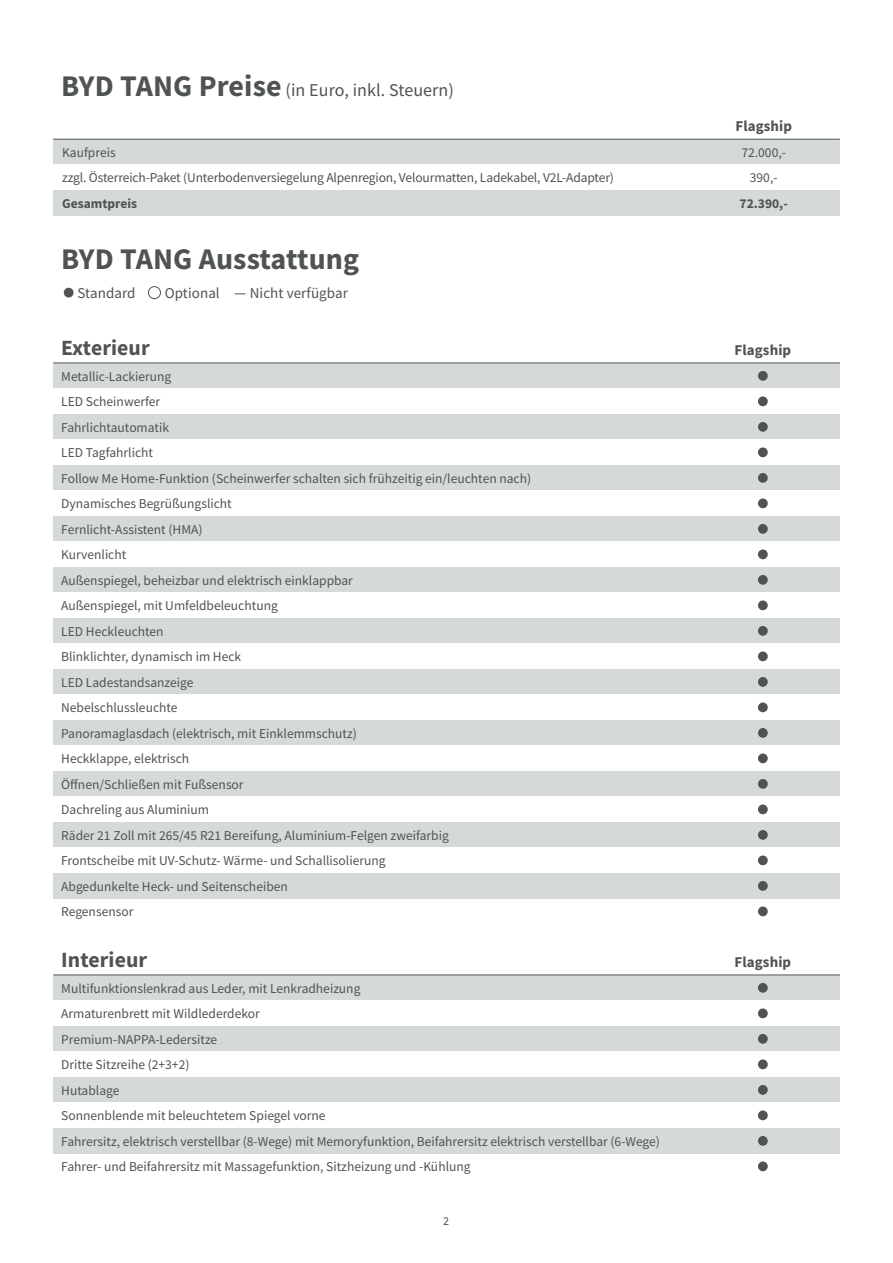
<style>
.page{position:relative;width:893px;height:1263px;background:#fff}
.page>*{position:absolute;margin:0;border:0;box-sizing:border-box;transform-origin:0 0}
.t1{font:700 30px "Source Sans Pro";letter-spacing:.005em;color:#505353}
.t2{font:700 21.75px "Source Sans Pro";letter-spacing:.005em;color:#505353}
.t3{font:18px "Source Sans Pro";letter-spacing:.005em;color:#505353}
.t4{font:15px "Source Sans Pro";letter-spacing:.005em;color:#505353}
.t5{font:700 15px "Source Sans Pro";letter-spacing:.005em;color:#505353}
.t6{font:13.5px/25.5px "Source Sans Pro";color:#505353}
.t7{font:700 13.5px "Source Sans Pro";color:#505353}
.t8{font:12px "Source Sans Pro";color:#505353}
.s1{font-weight:700;font-size:30px}
</style>
<div class="page">
<div style="left:64px;top:288px;width:10px;height:9px;background:#505353;border-radius:50%"></div>
<div style="left:148px;top:286px;width:13px;height:13px;border:1px solid #505353;border-radius:50%"></div>
<div style="left:53px;top:139px;width:787px;height:26px;background:#d6d9da"></div>
<div style="left:53px;top:190px;width:787px;height:26px;background:#d6d9da"></div>
<hr style="left:53px;top:139px;width:787px;height:1px;background:#505353">
<div style="left:53px;top:363px;width:787px;height:25px;background:#d6d9da"></div>
<div style="left:53px;top:414px;width:787px;height:25px;background:#d6d9da"></div>
<div style="left:53px;top:465px;width:787px;height:25px;background:#d6d9da"></div>
<div style="left:53px;top:516px;width:787px;height:25px;background:#d6d9da"></div>
<div style="left:53px;top:567px;width:787px;height:26px;background:#d6d9da"></div>
<div style="left:53px;top:618px;width:787px;height:26px;background:#d6d9da"></div>
<div style="left:53px;top:669px;width:787px;height:26px;background:#d6d9da"></div>
<div style="left:53px;top:720px;width:787px;height:26px;background:#d6d9da"></div>
<div style="left:53px;top:771px;width:787px;height:26px;background:#d6d9da"></div>
<div style="left:53px;top:822px;width:787px;height:26px;background:#d6d9da"></div>
<div style="left:53px;top:873px;width:787px;height:26px;background:#d6d9da"></div>
<div style="left:758px;top:371px;width:10px;height:10px;background:#505353;border-radius:50%"></div>
<div style="left:758px;top:396px;width:10px;height:10px;background:#505353;border-radius:50%"></div>
<div style="left:758px;top:422px;width:10px;height:10px;background:#505353;border-radius:50%"></div>
<div style="left:758px;top:447px;width:10px;height:10px;background:#505353;border-radius:50%"></div>
<div style="left:758px;top:473px;width:10px;height:10px;background:#505353;border-radius:50%"></div>
<div style="left:758px;top:498px;width:10px;height:10px;background:#505353;border-radius:50%"></div>
<div style="left:758px;top:524px;width:10px;height:10px;background:#505353;border-radius:50%"></div>
<div style="left:758px;top:549px;width:10px;height:10px;background:#505353;border-radius:50%"></div>
<div style="left:758px;top:575px;width:10px;height:10px;background:#505353;border-radius:50%"></div>
<div style="left:758px;top:600px;width:10px;height:10px;background:#505353;border-radius:50%"></div>
<div style="left:758px;top:626px;width:10px;height:10px;background:#505353;border-radius:50%"></div>
<div style="left:758px;top:651px;width:10px;height:10px;background:#505353;border-radius:50%"></div>
<div style="left:758px;top:677px;width:10px;height:10px;background:#505353;border-radius:50%"></div>
<div style="left:758px;top:702px;width:10px;height:10px;background:#505353;border-radius:50%"></div>
<div style="left:758px;top:728px;width:10px;height:10px;background:#505353;border-radius:50%"></div>
<div style="left:758px;top:753px;width:10px;height:10px;background:#505353;border-radius:50%"></div>
<div style="left:758px;top:779px;width:10px;height:10px;background:#505353;border-radius:50%"></div>
<div style="left:758px;top:804px;width:10px;height:10px;background:#505353;border-radius:50%"></div>
<div style="left:758px;top:830px;width:10px;height:10px;background:#505353;border-radius:50%"></div>
<div style="left:758px;top:855px;width:10px;height:10px;background:#505353;border-radius:50%"></div>
<div style="left:758px;top:881px;width:10px;height:10px;background:#505353;border-radius:50%"></div>
<div style="left:758px;top:906px;width:10px;height:10px;background:#505353;border-radius:50%"></div>
<hr style="left:53px;top:363px;width:787px;height:1px;background:#505353">
<div style="left:53px;top:975px;width:787px;height:25px;background:#d6d9da"></div>
<div style="left:53px;top:1026px;width:787px;height:25px;background:#d6d9da"></div>
<div style="left:53px;top:1077px;width:787px;height:25px;background:#d6d9da"></div>
<div style="left:53px;top:1128px;width:787px;height:25px;background:#d6d9da"></div>
<div style="left:758px;top:983px;width:10px;height:10px;background:#505353;border-radius:50%"></div>
<div style="left:758px;top:1008px;width:10px;height:10px;background:#505353;border-radius:50%"></div>
<div style="left:758px;top:1034px;width:10px;height:10px;background:#505353;border-radius:50%"></div>
<div style="left:758px;top:1059px;width:10px;height:10px;background:#505353;border-radius:50%"></div>
<div style="left:758px;top:1085px;width:10px;height:10px;background:#505353;border-radius:50%"></div>
<div style="left:758px;top:1110px;width:10px;height:10px;background:#505353;border-radius:50%"></div>
<div style="left:758px;top:1136px;width:10px;height:10px;background:#505353;border-radius:50%"></div>
<div style="left:758px;top:1161px;width:10px;height:10px;background:#505353;border-radius:50%"></div>
<hr style="left:53px;top:975px;width:787px;height:1px;background:#505353">
<h3 class="t3" style="left:61px;top:78px;width:394px"><span class="s1">BYD TANG Preise</span> (in Euro, inkl. Steuern)</h3>
<p class="t5" style="left:735px;top:116px;width:58px">Flagship</p>
<p class="t6" style="left:62px;top:139px;width:55px">Kaufpreis</p>
<p class="t6" style="left:741px;top:139px;width:46px">72.000,-</p>
<p class="t6" style="left:62px;top:165px;width:553px">zzgl. Österreich-Paket (Unterbodenversiegelung Alpenregion, Velourmatten, Ladekabel, V2L-Adapter)</p>
<p class="t6" style="left:750px;top:165px;width:29px">390,-</p>
<p class="t7" style="left:62px;top:194px;width:77px">Gesamtpreis</p>
<p class="t7" style="left:740px;top:194px;width:50px">72.390,-</p>
<h1 class="t1" style="left:61px;top:239px;width:299px">BYD TANG Ausstattung</h1>
<p class="t4" style="left:78px;top:283px;width:59px">Standard</p>
<p class="t4" style="left:165px;top:283px;width:57px">Optional</p>
<p class="t4" style="left:250px;top:283px;width:100px">Nicht verfügbar</p>
<h2 class="t2" style="left:61px;top:333px;width:90px">Exterieur</h2>
<p class="t5" style="left:735px;top:340px;width:58px">Flagship</p>
<p class="t6" style="left:61px;top:363px;width:471px">Metallic-Lackierung<br>LED Scheinwerfer<br>Fahrlichtautomatik<br>LED Tagfahrlicht<br>Follow Me Home-Funktion (Scheinwerfer schalten sich frühzeitig ein/leuchten nach)<br>Dynamisches Begrüßungslicht<br>Fernlicht-Assistent (HMA)<br>Kurvenlicht<br>Außenspiegel, beheizbar und elektrisch einklappbar<br>Außenspiegel, mit Umfeldbeleuchtung<br>LED Heckleuchten<br>Blinklichter, dynamisch im Heck<br>LED Ladestandsanzeige<br>Nebelschlussleuchte<br>Panoramaglasdach (elektrisch, mit Einklemmschutz)<br>Heckklappe, elektrisch<br>Öffnen/Schließen mit Fußsensor<br>Dachreling aus Aluminium<br>Räder 21 Zoll mit 265/45 R21 Bereifung, Aluminium-Felgen zweifarbig<br>Frontscheibe mit UV-Schutz- Wärme- und Schallisolierung<br>Abgedunkelte Heck- und Seitenscheiben<br>Regensensor</p>
<h2 class="t2" style="left:61px;top:945px;width:87px">Interieur</h2>
<p class="t5" style="left:735px;top:952px;width:58px">Flagship</p>
<p class="t6" style="left:61px;top:975px;width:600px">Multifunktionslenkrad aus Leder, mit Lenkradheizung<br>Armaturenbrett mit Wildlederdekor<br>Premium-NAPPA-Ledersitze<br>Dritte Sitzreihe (2+3+2)<br>Hutablage<br>Sonnenblende mit beleuchtetem Spiegel vorne<br>Fahrersitz, elektrisch verstellbar (8-Wege) mit Memoryfunktion, Beifahrersitz elektrisch verstellbar (6-Wege)<br>Fahrer- und Beifahrersitz mit Massagefunktion, Sitzheizung und -Kühlung</p>
<p class="t8" style="left:443px;top:1213px;width:7px">2</p>
</div>
